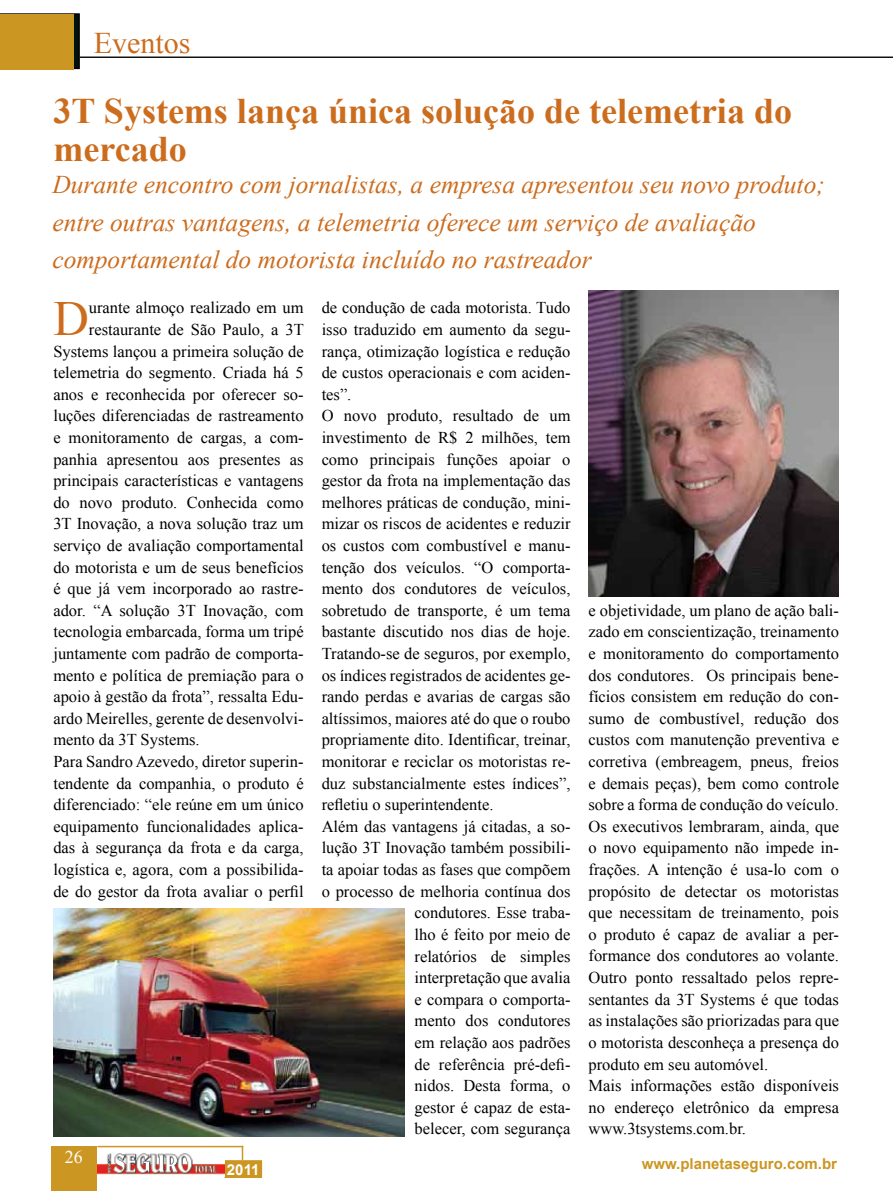
<style>
.page{position:relative;width:893px;height:1191px;background:#fff}
.page>*{position:absolute;margin:0;border:0;box-sizing:border-box;transform-origin:0 0}
.t1{font:49.05px "Times New Roman";color:#cc6c1d}
.t2{font:700 36px/37.5px "Times New Roman";color:#cc6c1d}
.t3{font:30px "Times New Roman";color:#cc6c1d}
.t4{font:italic 25.5px/37.5px "Times New Roman";color:#cc6c1d}
.t5{font:18px "Times New Roman";color:#fff}
.t6{font:16.5px/21.6px "Times New Roman";color:#000}
.t7{font:700 15px "Arial";color:#cc9622}
.t8{font:700 15px "Arial";color:#fff}
</style>
<div class="page">
<svg style="left:0;top:13px;width:80px;height:56px"></svg>
<div style="left:0;top:14px;width:74px;height:55px;background:#cc9622"></div>
<div style="left:51px;top:1146px;width:46px;height:45px;background:#cc9622"></div>
<hr style="left:97px;top:1145px;width:146px;height:2px;background:#cc9622">
<svg style="left:242px;top:1145px;width:1px;height:15px"></svg>
<div style="left:225px;top:1160px;width:36px;height:17px;background:#cc9622"></div>
<div style="left:224px;top:1160px;width:38px;height:17px;border:2px solid #cc9622"></div>
<img style="left:97px;top:1153px;width:127px;height:22px">
<hr style="left:80px;top:57px;width:813px;height:1px;background:#000">
<img style="left:588px;top:290px;width:251px;height:307px">
<img style="left:53px;top:908px;width:351px;height:229px">
<h3 class="t3" style="left:94px;top:23px;width:98px">Eventos</h3>
<h2 class="t2" style="left:54px;top:91px;width:740px">3T Systems lança única solução de telemetria do mercado</h2>
<h3 class="t4" style="left:52px;top:165px;width:774px">Durante encontro com jornalistas, a empresa apresentou seu novo produto; entre outras vantagens, a telemetria oferece um serviço de avaliação comportamental do motorista incluído no rastreador</h3>
<p class="t6" style="left:322px;top:297px;width:250px">de condução de cada motorista. Tudo</p>
<p class="t6" style="left:322px;top:318px;width:250px">isso traduzido em aumento da segu-</p>
<p class="t6" style="left:322px;top:340px;width:250px">rança, otimização logística e redução</p>
<p class="t6" style="left:322px;top:361px;width:250px">de custos operacionais e com aciden-</p>
<p class="t6" style="left:322px;top:383px;width:31px">tes”.</p>
<p class="t6" style="left:322px;top:405px;width:250px">O novo produto, resultado de um</p>
<p class="t6" style="left:322px;top:426px;width:250px">investimento de R$ 2 milhões, tem</p>
<p class="t6" style="left:322px;top:448px;width:250px">como principais funções apoiar o</p>
<p class="t6" style="left:322px;top:469px;width:250px">gestor da frota na implementação das</p>
<p class="t6" style="left:322px;top:491px;width:250px">melhores práticas de condução, mini-</p>
<p class="t6" style="left:322px;top:513px;width:250px">mizar os riscos de acidentes e reduzir</p>
<p class="t6" style="left:322px;top:534px;width:250px">os custos com combustível e manu-</p>
<p class="t6" style="left:322px;top:556px;width:250px">tenção dos veículos. “O comporta-</p>
<p class="t6" style="left:322px;top:577px;width:250px">mento dos condutores de veículos,</p>
<p class="t6" style="left:322px;top:599px;width:250px">sobretudo de transporte, é um tema</p>
<p class="t6" style="left:322px;top:621px;width:250px">bastante discutido nos dias de hoje.</p>
<p class="t6" style="left:322px;top:642px;width:250px">Tratando-se de seguros, por exemplo,</p>
<p class="t6" style="left:322px;top:664px;width:250px">os índices registrados de acidentes ge-</p>
<p class="t6" style="left:322px;top:685px;width:250px">rando perdas e avarias de cargas são</p>
<p class="t6" style="left:322px;top:707px;width:250px">altíssimos, maiores até do que o roubo</p>
<p class="t6" style="left:322px;top:729px;width:250px">propriamente dito. Identificar, treinar,</p>
<p class="t6" style="left:322px;top:750px;width:250px">monitorar e reciclar os motoristas re-</p>
<p class="t6" style="left:322px;top:772px;width:250px">duz substancialmente estes índices”,</p>
<p class="t6" style="left:322px;top:793px;width:173px">refletiu o superintendente.</p>
<p class="t6" style="left:322px;top:815px;width:250px">Além das vantagens já citadas, a so-</p>
<p class="t6" style="left:322px;top:837px;width:250px">lução 3T Inovação também possibili-</p>
<p class="t6" style="left:322px;top:858px;width:250px">ta apoiar todas as fases que compõem</p>
<p class="t6" style="left:322px;top:880px;width:250px">o processo de melhoria contínua dos</p>
<p class="t6" style="left:415px;top:901px;width:157px">condutores. Esse traba-</p>
<p class="t6" style="left:415px;top:923px;width:157px">lho é feito por meio de</p>
<p class="t6" style="left:415px;top:945px;width:157px">relatórios de simples</p>
<p class="t6" style="left:415px;top:966px;width:157px">interpretação que avalia</p>
<p class="t6" style="left:415px;top:988px;width:157px">e compara o comporta-</p>
<p class="t6" style="left:415px;top:1009px;width:157px">mento dos condutores</p>
<p class="t6" style="left:415px;top:1031px;width:157px">em relação aos padrões</p>
<p class="t6" style="left:415px;top:1053px;width:157px">de referência pré-defi-</p>
<p class="t6" style="left:415px;top:1074px;width:157px">nidos. Desta forma, o</p>
<p class="t6" style="left:415px;top:1096px;width:157px">gestor é capaz de esta-</p>
<p class="t6" style="left:415px;top:1117px;width:157px">belecer, com segurança</p>
<h1 class="t1" style="left:53px;top:285px;width:37px">D</h1>
<p class="t6" style="left:89px;top:297px;width:216px">urante almoço realizado em um</p>
<p class="t6" style="left:89px;top:318px;width:217px">restaurante de São Paulo, a 3T</p>
<p class="t6" style="left:53px;top:340px;width:252px">Systems lançou a primeira solução de</p>
<p class="t6" style="left:53px;top:361px;width:252px">telemetria do segmento. Criada há 5</p>
<p class="t6" style="left:53px;top:383px;width:252px">anos e reconhecida por oferecer so-</p>
<p class="t6" style="left:53px;top:405px;width:252px">luções diferenciadas de rastreamento</p>
<p class="t6" style="left:53px;top:426px;width:252px">e monitoramento de cargas, a com-</p>
<p class="t6" style="left:53px;top:448px;width:252px">panhia apresentou aos presentes as</p>
<p class="t6" style="left:53px;top:469px;width:252px">principais características e vantagens</p>
<p class="t6" style="left:53px;top:491px;width:252px">do novo produto. Conhecida como</p>
<p class="t6" style="left:53px;top:513px;width:252px">3T Inovação, a nova solução traz um</p>
<p class="t6" style="left:53px;top:534px;width:252px">serviço de avaliação comportamental</p>
<p class="t6" style="left:53px;top:556px;width:252px">do motorista e um de seus benefícios</p>
<p class="t6" style="left:53px;top:577px;width:252px">é que já vem incorporado ao rastre-</p>
<p class="t6" style="left:53px;top:599px;width:252px">ador. “A solução 3T Inovação, com</p>
<p class="t6" style="left:53px;top:621px;width:252px">tecnologia embarcada, forma um tripé</p>
<p class="t6" style="left:53px;top:642px;width:252px">juntamente com padrão de comporta-</p>
<p class="t6" style="left:53px;top:664px;width:252px">mento e política de premiação para o</p>
<p class="t6" style="left:53px;top:685px;width:252px">apoio à gestão da frota”, ressalta Edu-</p>
<p class="t6" style="left:53px;top:707px;width:252px">ardo Meirelles, gerente de desenvolvi-</p>
<p class="t6" style="left:53px;top:729px;width:148px">mento da 3T Systems.</p>
<p class="t6" style="left:53px;top:750px;width:252px">Para Sandro Azevedo, diretor superin-</p>
<p class="t6" style="left:53px;top:772px;width:252px">tendente da companhia, o produto é</p>
<p class="t6" style="left:53px;top:793px;width:252px">diferenciado: “ele reúne em um único</p>
<p class="t6" style="left:53px;top:815px;width:252px">equipamento funcionalidades aplica-</p>
<p class="t6" style="left:53px;top:837px;width:252px">das à segurança da frota e da carga,</p>
<p class="t6" style="left:53px;top:858px;width:252px">logística e, agora, com a possibilida-</p>
<p class="t6" style="left:53px;top:880px;width:252px">de do gestor da frota avaliar o perfil</p>
<p class="t6" style="left:588px;top:599px;width:252px">e objetividade, um plano de ação bali&shy;zado em conscientização, treinamento e monitoramento do comportamento dos condutores. Os principais bene&shy;fícios consistem em redução do con&shy;sumo de combustível, redução dos custos com manutenção preventiva e corretiva (embreagem, pneus, freios e demais peças), bem como controle sobre a forma de condução do veículo.<br>Os executivos lembraram, ainda, que o novo equipamento não impede in&shy;frações. A intenção é usa-lo com o propósito de detectar os motoristas que necessitam de treinamento, pois o produto é capaz de avaliar a per&shy;formance dos condutores ao volante.<br>Outro ponto ressaltado pelos repre&shy;sentantes da 3T Systems é que todas as instalações são priorizadas para que o motorista desconheça a presença do produto em seu automóvel.<br>Mais informações estão disponíveis no endereço eletrônico da empresa www.3tsystems.com.br.</p>
<p class="t5" style="left:65px;top:1144px;width:19px">26</p>
<p class="t8" style="left:227px;top:1159px;width:34px">2011</p>
<p class="t7" style="left:642px;top:1153px;width:197px">www.planetaseguro.com.br</p>
</div>
